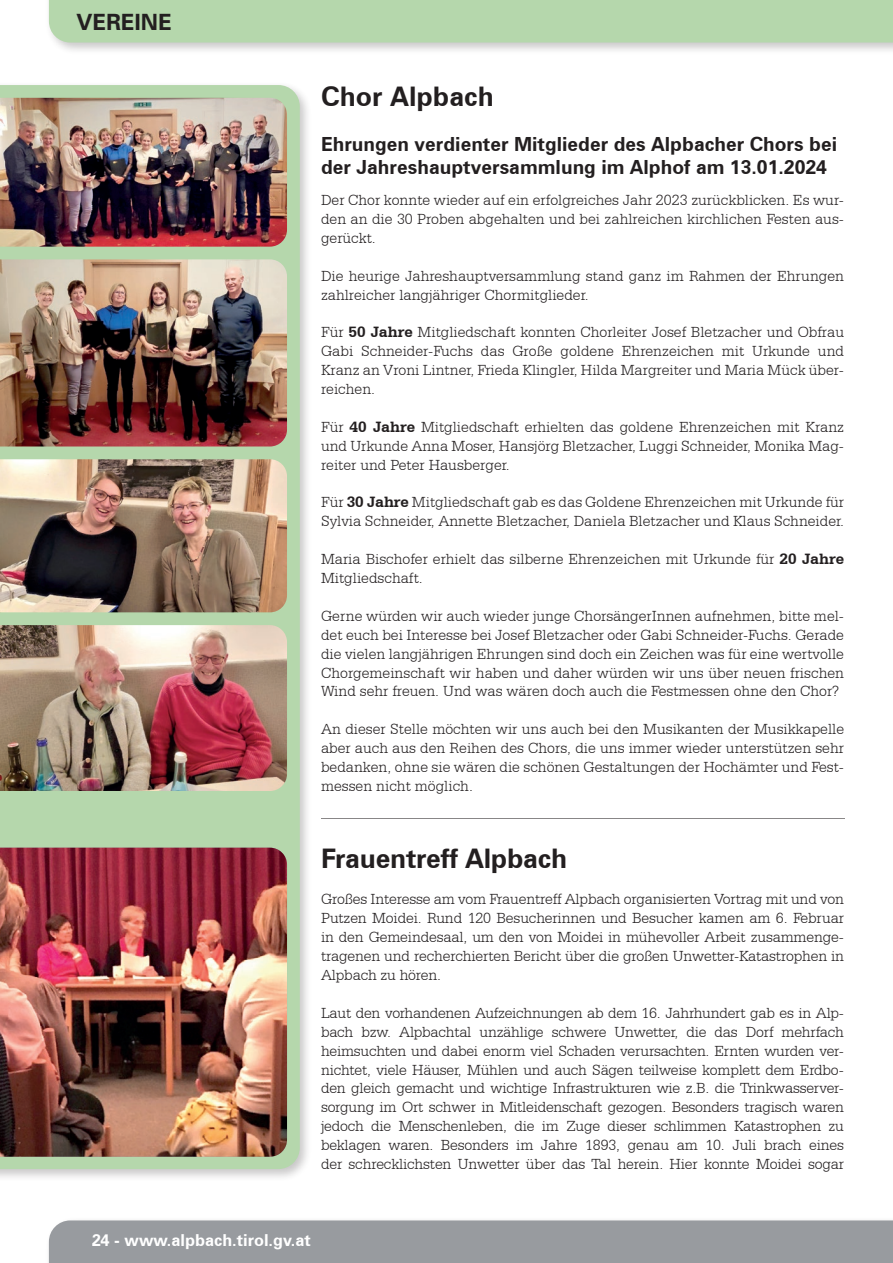
<style>
.page{position:relative;width:893px;height:1263px;background:#fff}
.page>*{position:absolute;margin:0;border:0;box-sizing:border-box;transform-origin:0 0}
.t1{font:700 27px "Zurich BT";letter-spacing:-.01em;color:#231f20}
.t2{font:700 22.5px "Zurich BT";color:#231f20}
.t3{font:700 19.5px/23.4px "Zurich BT";color:#231f20}
.t4{font:700 16.5px "Zurich BT";color:#fff}
.t5{font:300 15.75px/18.9px "Serifa BT";color:#231f20;text-align:justify}
.s1{font-weight:700}
</style>
<div class="page">
<div style="left:45px;top:1216px;width:848px;height:47px;background:#fbfbfb"></div>
<div style="left:49px;top:1220px;width:844px;height:43px;background:#989b9f"></div>
<div style="left:45px;top:0;width:848px;height:55px;background:#231f20;opacity:.25"></div>
<div style="left:49px;top:0;width:844px;height:43px;background:#b5d7ac"></div>
<hr style="left:319px;top:817px;width:526px;height:3px;background:#fff;opacity:.5">
<div style="left:0;top:81px;width:312px;height:1101px;background:#231f20;opacity:.25"></div>
<div style="left:0;top:85px;width:300px;height:1084px;background:#b5d7ac"></div>
<img style="left:0;top:459px;width:287px;height:153px">
<img style="left:0;top:625px;width:287px;height:166px">
<img style="left:0;top:98px;width:287px;height:149px">
<img style="left:0;top:259px;width:287px;height:187px">
<img style="left:0;top:848px;width:287px;height:309px">
<h2 class="t2" style="left:77px;top:8px;width:97px">VEREINE</h2>
<h1 class="t1" style="left:321px;top:80px;width:174px">Chor Alpbach</h1>
<p class="t3" style="left:321px;top:132px;width:518px">Ehrungen verdienter Mitglieder des Alpbacher Chors bei der Jahreshauptversammlung im Alphof am 13.01.2024</p>
<p class="t5" style="left:321px;top:190px;width:524px">Der Chor konnte wieder auf ein erfolgreiches Jahr 2023 zurückblicken. Es wur&shy;den an die 30 Proben abgehalten und bei zahlreichen kirchlichen Festen aus&shy;gerückt.</p>
<p class="t5" style="left:321px;top:266px;width:524px">Die heurige Jahreshauptversammlung stand ganz im Rahmen der Ehrungen zahlreicher langjähriger Chormitglieder.</p>
<p class="t5" style="left:321px;top:323px;width:525px">Für <span class="s1">50 Jahre</span> Mitgliedschaft konnten Chorleiter Josef Bletzacher und Obfrau Gabi Schneider-Fuchs das Große goldene Ehrenzeichen mit Urkunde und Kranz an Vroni Lintner, Frieda Klingler, Hilda Margreiter und Maria Mück über&shy;reichen.</p>
<p class="t5" style="left:321px;top:417px;width:524px">Für <span class="s1">40 Jahre</span> Mitgliedschaft erhielten das goldene Ehrenzeichen mit Kranz und Urkunde Anna Moser, Hansjörg Bletzacher, Luggi Schneider, Monika Mag&shy;reiter und Peter Hausberger.</p>
<p class="t5" style="left:321px;top:493px;width:524px">Für <span class="s1">30 Jahre</span> Mitgliedschaft gab es das Goldene Ehrenzeichen mit Urkunde für<br>Sylvia Schneider, Annette Bletzacher, Daniela Bletzacher und Klaus Schneider.</p>
<p class="t5" style="left:321px;top:549px;width:524px">Maria Bischofer erhielt das silberne Ehrenzeichen mit Urkunde für <span class="s1">20 Jahre<br></span>Mitgliedschaft.</p>
<p class="t5" style="left:321px;top:606px;width:524px">Gerne würden wir auch wieder junge ChorsängerInnen aufnehmen, bitte mel&shy;det euch bei Interesse bei Josef Bletzacher oder Gabi Schneider-Fuchs. Gerade die vielen langjährigen Ehrungen sind doch ein Zeichen was für eine wertvolle Chorgemeinschaft wir haben und daher würden wir uns über neuen frischen Wind sehr freuen. Und was wären doch auch die Festmessen ohne den Chor?</p>
<p class="t5" style="left:321px;top:719px;width:525px">An dieser Stelle möchten wir uns auch bei den Musikanten der Musikkapelle aber auch aus den Reihen des Chors, die uns immer wieder unterstützen sehr bedanken, ohne sie wären die schönen Gestaltungen der Hochämter und Fest&shy;messen nicht möglich.</p>
<h1 class="t1" style="left:321px;top:842px;width:248px">Frauentreff Alpbach</h1>
<p class="t5" style="left:321px;top:890px;width:524px">Großes Interesse am vom Frauentreff Alpbach organisierten Vortrag mit und von Putzen Moidei. Rund 120 Besucherinnen und Besucher kamen am 6. Februar in den Gemeindesaal, um den von Moidei in mühevoller Arbeit zusammenge&shy;tragenen und recherchierten Bericht über die großen Unwetter-Katastrophen in Alpbach zu hören.</p>
<p class="t5" style="left:321px;top:1003px;width:524px">Laut den vorhandenen Aufzeichnungen ab dem 16. Jahrhundert gab es in Alp&shy;bach bzw. Alpbachtal unzählige schwere Unwetter, die das Dorf mehrfach heimsuchten und dabei enorm viel Schaden verursachten. Ernten wurden ver&shy;nichtet, viele Häuser, Mühlen und auch Sägen teilweise komplett dem Erdbo&shy;den gleich gemacht und wichtige Infrastrukturen wie z.B. die Trinkwasserver&shy;sorgung im Ort schwer in Mitleidenschaft gezogen. Besonders tragisch waren jedoch die Menschenleben, die im Zuge dieser schlimmen Katastrophen zu beklagen waren. Besonders im Jahre 1893, genau am 10. Juli brach eines der schrecklichsten Unwetter über das Tal herein. Hier konnte Moidei sogar</p>
<p class="t4" style="left:91px;top:1230px;width:221px">24 - www.alpbach.tirol.gv.at</p>
</div>
